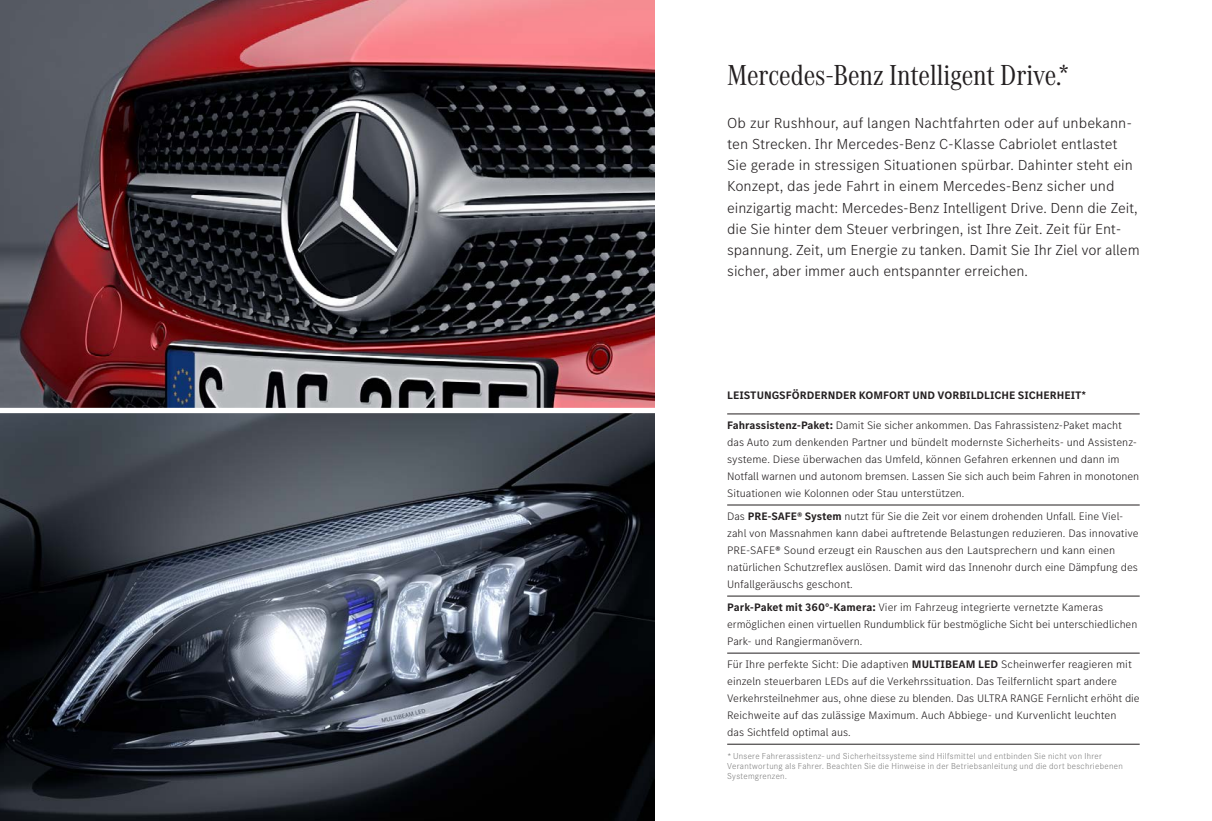
<style>
.page{position:relative;width:1212px;height:821px;background:#fff}
.page>*{position:absolute;margin:0;border:0;box-sizing:border-box;transform-origin:0 0}
.t1{font:30px "MB Corpo A Title Cond";color:#231f20}
.t2{font:300 15px/21.3px "MB Corpo S Text";color:#231f20}
.t3{font:300 11.25px/17px "MB Corpo S Text";color:#231f20}
.t4{font:700 11.25px "MB Corpo S Text";color:#231f20}
.t5{font:300 9px/9.8px "Daimler CS";letter-spacing:.035em;color:#808080}
.s1{font-weight:700}
</style>
<div class="page">
<img style="left:0;top:0;width:655px;height:821px">
<div style="left:0;top:408px;width:706px;height:5px;background:#fff"></div>
<hr style="left:727px;top:413px;width:413px;height:1px;background:#231f20">
<hr style="left:727px;top:505px;width:413px;height:1px;background:#231f20">
<hr style="left:727px;top:596px;width:413px;height:1px;background:#231f20">
<hr style="left:727px;top:653px;width:413px;height:1px;background:#231f20">
<hr style="left:727px;top:744px;width:413px;height:1px;background:#231f20">
<h1 class="t1" style="left:727px;top:55px;width:343px">Mercedes-Benz Intelligent Drive.*</h1>
<p class="t2" style="left:727px;top:111px;width:414px">Ob zur Rushhour, auf langen Nachtfahrten oder auf unbekann&shy;ten Strecken. Ihr Mercedes-Benz C-Klasse Cabriolet entlastet Sie gerade in stressigen Situationen spürbar. Dahinter steht ein Konzept, das jede Fahrt in einem Mercedes-Benz sicher und einzigartig macht: Mercedes-Benz Intelligent Drive. Denn die Zeit, die Sie hinter dem Steuer verbringen, ist Ihre Zeit. Zeit für Ent&shy;spannung. Zeit, um Energie zu tanken. Damit Sie Ihr Ziel vor allem sicher, aber immer auch entspannter erreichen.</p>
<p class="t4" style="left:727px;top:388px;width:361px">LEISTUNGSFÖRDERNDER KOMFORT UND VORBILDLICHE SICHERHEIT*</p>
<p class="t3" style="left:727px;top:416px;width:414px"><span class="s1">Fahrassistenz-Paket:</span> Damit Sie sicher ankommen. Das Fahrassistenz-Paket macht das Auto zum denkenden Partner und bündelt modernste Sicherheits- und Assistenz&shy;systeme. Diese überwachen das Umfeld, können Gefahren erkennen und dann im Notfall warnen und autonom bremsen. Lassen Sie sich auch beim Fahren in monotonen Situationen wie Kolonnen oder Stau unterstützen.</p>
<p class="t3" style="left:727px;top:507px;width:413px">Das <span class="s1">PRE-SAFE® System</span> nutzt für Sie die Zeit vor einem drohenden Unfall. Eine Viel&shy;zahl von Massnahmen kann dabei auftretende Belastungen reduzieren. Das innovative PRE-SAFE® Sound erzeugt ein Rauschen aus den Lautsprechern und kann einen natürlichen Schutzreflex auslösen. Damit wird das Innenohr durch eine Dämpfung des Unfallgeräuschs geschont.</p>
<p class="t3" style="left:727px;top:598px;width:412px"><span class="s1">Park-Paket mit 360°-Kamera:</span> Vier im Fahrzeug integrierte vernetzte Kameras ermöglichen einen virtuellen Rundumblick für bestmögliche Sicht bei unterschiedlichen<br>Park- und Rangiermanövern.</p>
<p class="t3" style="left:727px;top:655px;width:414px">Für Ihre perfekte Sicht: Die adaptiven <span class="s1">MULTIBEAM LED</span> Scheinwerfer reagieren mit einzeln steuerbaren LEDs auf die Verkehrssituation. Das Teilfernlicht spart andere Verkehrsteilnehmer aus, ohne diese zu blenden. Das ULTRA RANGE Fernlicht erhöht die Reichweite auf das zulässige Maximum. Auch Abbiege- und Kurvenlicht leuchten<br>das Sichtfeld optimal aus.</p>
<p class="t5" style="left:727px;top:751px;width:397px">* Unsere Fahrerassistenz- und Sicherheitssysteme sind Hilfsmittel und entbinden Sie nicht von Ihrer<br>Verantwortung als Fahrer. Beachten Sie die Hinweise in der Betriebsanleitung und die dort beschriebenen<br>Systemgrenzen.</p>
</div>
